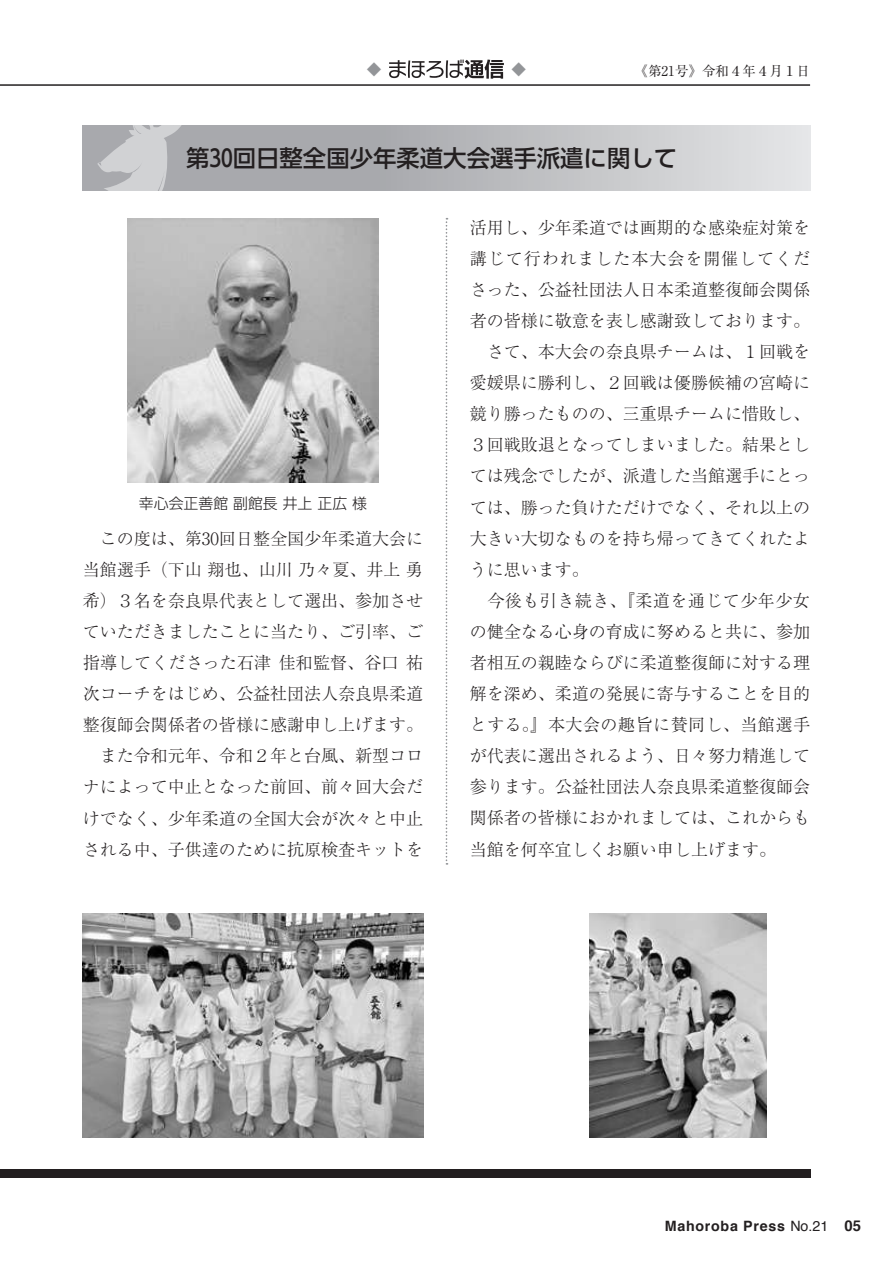
<style>
.page{position:relative;width:893px;height:1263px;background:#fff}
.page>*{position:absolute;margin:0;border:0;box-sizing:border-box;transform-origin:0 0}
.t1{font:700 54.15px "UD Shin Go Pr 6 De";color:#231f20}
.t2{font:500 23.4px "UD Shin Go Pr 6";color:#231f20}
.t3{font:300 16.95px/31px "Ryumin Pr 6";color:#231f20;text-align:justify}
.t4{font:300 14.85px "UD Shin Go Pr 6";color:#231f20}
.t5{font:500 14.85px "Ryumin Pr 6";color:#939598;scale:1.17 1}
.t6{font:700 14.25px "Helvetica";letter-spacing:.05em;color:#231f20}
.t7{font:13.5px "Ryumin Pr 6";color:#231f20}
.s1{font-weight:400}
.s2{font-size:14.85px}
</style>
<div class="page">
<svg style="left:389px;top:60px;width:115px;height:19px"></svg>
<hr style="left:0;top:85px;width:810px;height:1px;background:#231f20">
<svg style="left:446px;top:218px;width:1px;height:647px"></svg>
<svg style="left:83px;top:125px;width:727px;height:65px;background:#bcbdc0"></svg>
<svg style="left:97px;top:125px;width:92px;height:65px;background:#bdbec1"></svg>
<img style="left:128px;top:219px;width:250px;height:264px">
<img style="left:590px;top:913px;width:177px;height:224px">
<img style="left:83px;top:913px;width:340px;height:224px">
<div style="left:0;top:1169px;width:810px;height:9px;background:#231f20"></div>
<p class="t5" style="left:365px;top:58px;width:16px">♦</p>
<p class="t5" style="left:510px;top:58px;width:16px">♦</p>
<p class="t7" style="left:634px;top:60px;width:177px">《第21号》令和4年4月1日</p>
<h2 class="t2" style="left:186px;top:139px;width:493px">第３０回日整全国少年柔道大会選手派遣に関して</h2>
<p class="t3" style="left:470px;top:211px;width:342px;text-align:left">活用し、少年柔道では画期的な感染症対策を講じて行われました本大会を開催してくださった、公益社団法人日本柔道整復師会関係者の皆様に敬意を表し感謝致しております。　さて、本大会の奈良県チームは、1回戦を愛媛県に勝利し、２回戦は優勝候補の宮崎に競り勝ったものの、三重県チームに惜敗し、<br>3回戦敗退となってしまいました。結果としては残念でしたが、派遣した当館選手にとっては、勝った負けただけでなく、それ以上の大きい大切なものを持ち帰ってきてくれたように思います。<br>　今後も引き続き、『柔道を通じて少年少女の健全なる心身の育成に努めると共に、参加者相互の親睦ならびに柔道整復師に対する理解を深め、柔道の発展に寄与することを目的とする。』本大会の趣旨に賛同し、当館選手が代表に選出されるよう、日々努力精進して参ります。公益社団法人奈良県柔道整復師会関係者の皆様におかれましては、これからも当館を何卒宜しくお願い申し上げます。</p>
<h1 class="t1" style="left:389px;top:264px;width:244px">2019年2<sup>月</sup></h1>
<p class="t4" style="left:139px;top:491px;width:230px">幸心会正善館 副館長 井上 正広 様</p>
<p class="t3" style="left:83px;top:522px;width:342px">　この度は、第30回日整全国少年柔道大会に当館選手（下山 翔也、山川 乃々夏、井上 勇希）3名を奈良県代表として選出、参加させていただきましたことに当たり、ご引率、ご指導してくださった石津 佳和監督、谷口 祐次コーチをはじめ、公益社団法人奈良県柔道整復師会関係者の皆様に感謝申し上げます。　また令和元年、令和２年と台風、新型コロナによって中止となった前回、前々回大会だけでなく、少年柔道の全国大会が次々と中止される中、子供達のために抗原検査キットを</p>
<p class="t6" style="left:665px;top:1215px;width:198px">Mahoroba Press <span class="s1">No.21</span> <span class="s2">05</span></p>
</div>
